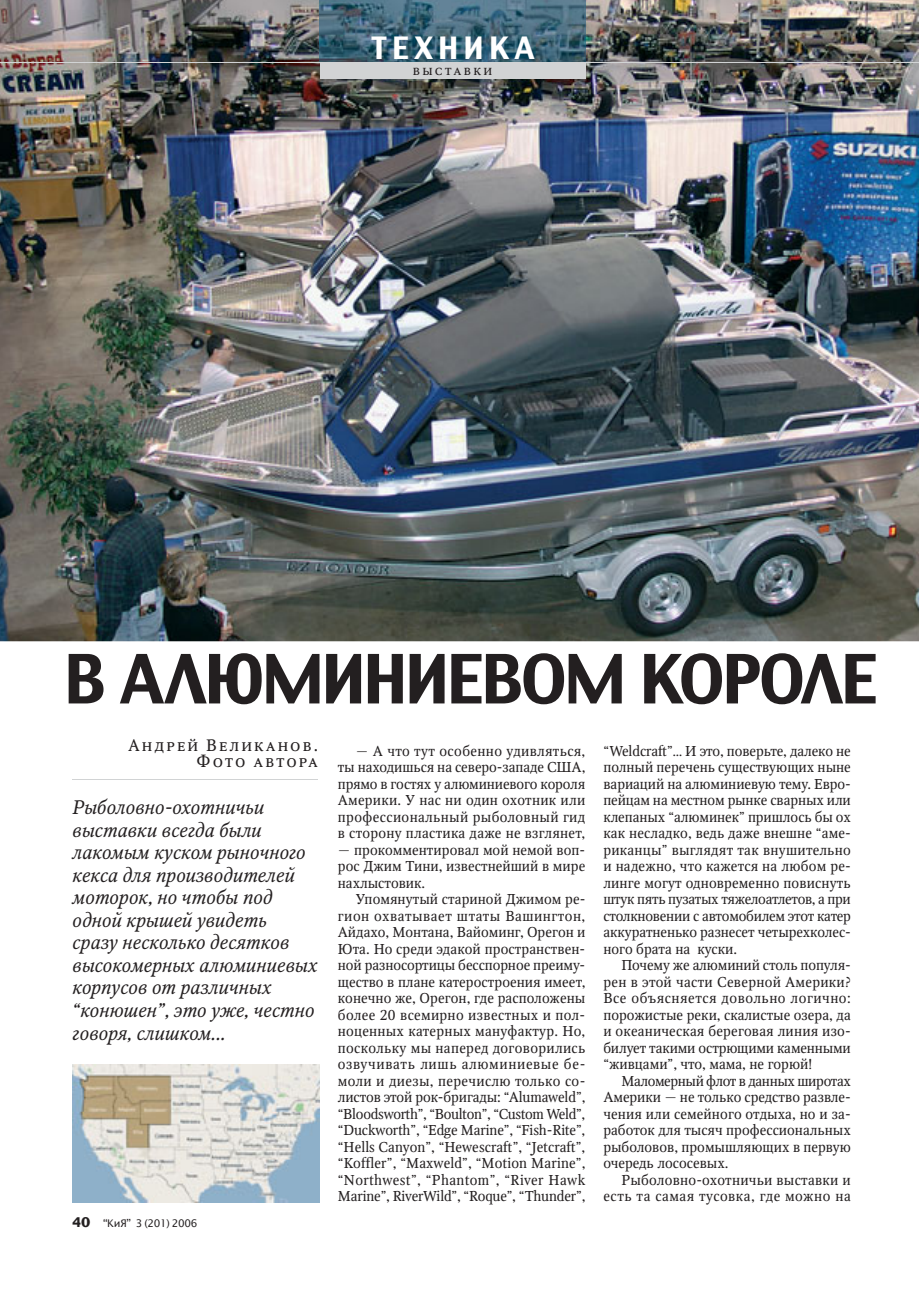
<style>
.page{position:relative;width:919px;height:1289px;background:#fff}
.page>*{position:absolute;margin:0;border:0;box-sizing:border-box;transform-origin:0 0}
.t1{font:66px "Rostislav";letter-spacing:-.04em;color:#231f20}
.t2{font:30px "Rostislav";letter-spacing:.175em;color:#fff}
.t3{font:italic 19.5px/22.5px "Octava C";color:#231f20}
.t4{font:16.5px/16.5px "Octava SCC";letter-spacing:.125em;color:#231f20;text-align:right}
.t5{font:14.25px/16.5px "Octava C";color:#231f20;text-align:justify}
.t6{font:13.5px "Octava SCC";letter-spacing:.175em;color:#231f20}
.t7{font:10.5px "Office Type Sans";letter-spacing:-.03em;color:#231f20}
.s1{font-weight:700;font-size:13.5px}
</style>
<div class="page">
<img style="left:0;top:0;width:918px;height:641px">
<img style="left:72px;top:1064px;width:248px;height:138px">
<div style="left:320px;top:62px;width:265px;height:17px;background:#d1d3d4"></div>
<img style="left:320px;top:0;width:265px;height:62px">
<hr style="left:72px;top:779px;width:246px;height:1px;background:#d1d3d4">
<hr style="left:0;top:62px;width:906px;height:1px;background:#d1d3d4">
<svg style="left:906px;top:62px;width:12px;height:1px"></svg>
<h2 class="t2" style="left:371px;top:38px;width:165px">ТЕХНИКА</h2>
<p class="t6" style="left:413px;top:62px;width:81px">выставки</p>
<h1 class="t1" style="left:64px;top:656px;width:816px">В АЛЮМИНИЕВОМ КОРОЛЕ</h1>
<p class="t4" style="left:128px;top:736px;width:191px">Андрей Великанов.<br>Фото автора</p>
<p class="t3" style="left:72px;top:798px;width:246px">Рыболовно-охотничьи выставки всегда были лакомым куском рыночного кекса для производителей моторок, но чтобы под одной крышей увидеть<br>сразу несколько десятков высокомерных алюминиевых корпусов от различных “конюшен”, это уже, честно говоря, слишком...</p>
<p class="t7" style="left:72px;top:1219px;width:127px"><span class="s1">40</span> “КиЯ” 3 (201) 2006</p>
<p class="t5" style="left:338px;top:744px;width:249px;text-indent:18px">— А что тут особенно удивляться, ты находишься на северо-западе США, прямо в гостях у алюминиевого короля Америки. У нас ни один охотник или профессиональный рыболовный гид в сторону пластика даже не взглянет,</p>
<p class="t5" style="left:338px;top:843px;width:249px">— прокомментировал мой немой воп&shy;рос Джим Тини, известнейший в мире нахлыстовик.</p>
<p class="t5" style="left:338px;top:892px;width:249px;text-indent:18px">Упомянутый стариной Джимом ре&shy;гион охватывает штаты Вашингтон, Айдахо, Монтана, Вайоминг, Орегон и Юта. Но среди эдакой пространствен&shy;ной разносортицы бесспорное преиму&shy;щество в плане катеростроения имеет, конечно же, Орегон, где расположены более 20 всемирно известных и пол&shy;ноценных катерных мануфактур. Но, поскольку мы наперед договорились озвучивать лишь алюминиевые бе&shy;моли и диезы, перечислю только со&shy;листов этой рок-бригады: “Alumaweld”, “Bloodsworth”, “Boulton”, “Custom Weld”, “Duckworth”, “Edge Marine”, “Fish-Rite”, “Hells Canyon”, “Hewescraft”, “Jetcraft”, “Koffler”, “Maxweld”, “Motion Marine”, “Northwest”, “Phantom”, “River Hawk Marine”, RiverWild”, “Roque”, “Thunder”,</p>
<p class="t5" style="left:603px;top:744px;width:249px">“Weldcraft”… И это, поверьте, далеко не полный перечень существующих ныне вариаций на алюминиевую тему. Евро&shy;пейцам на местном рынке сварных или клепаных “алюминек” пришлось бы ох как несладко, ведь даже внешне “аме&shy;риканцы” выглядят так внушительно и надежно, что кажется на любом ре&shy;линге могут одновременно повиснуть штук пять пузатых тяжелоатлетов, а при столкновении с автомобилем этот катер аккуратненько разнесет четырехколес&shy;ного брата на куски.</p>
<p class="t5" style="left:603px;top:958px;width:249px;text-indent:18px">Почему же алюминий столь популя&shy;рен в этой части Северной Америки?<br>Все объясняется довольно логично: порожистые реки, скалистые озера, да и океаническая береговая линия изо&shy;билует такими острющими каменными “живцами”, что, мама, не горюй!</p>
<p class="t5" style="left:603px;top:1074px;width:249px;text-indent:18px">Маломерный флот в данных широтах Америки — не только средство развле&shy;чения или семейного отдыха, но и за&shy;работок для тысяч профессиональных рыболовов, промышляющих в первую очередь лососевых.</p>
<p class="t5" style="left:603px;top:1173px;width:249px;text-align:right">Рыболовно-охотничьи выставки и есть та самая тусовка, где можно на</p>
</div>
